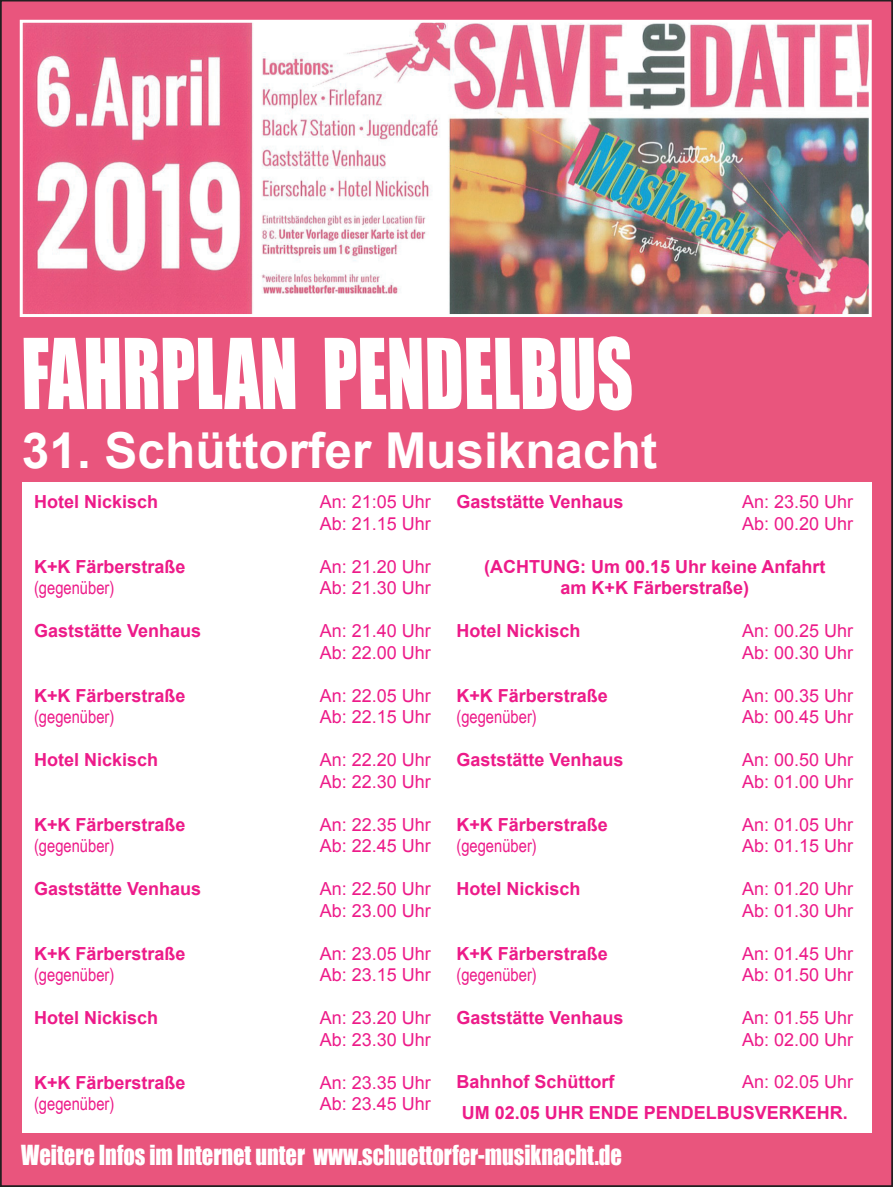
<style>
.page{position:relative;width:893px;height:1187px;background:#fff}
.page>*{position:absolute;margin:0;border:0;box-sizing:border-box;transform-origin:0 0}
.t1{font:90px "Impact";color:#fff;scale:.78 1}
.t2{font:700 49.5px "Arial";color:#fff}
.t3{font:25.35px "Impact";color:#fff;scale:.88 1}
.t4{font:18px/21.6px "Arial";color:#ed1b89}
.t5{font:700 18px/21.6px "Arial";color:#ed1b89;text-align:center}
.t6{font:18px "Arial Narrow";color:#ed1b89}
</style>
<div class="page">
<div style="left:1px;top:0;width:891px;height:1186px;background:#e9557d"></div>
<img style="left:24px;top:24px;width:844px;height:289px">
<div style="left:20px;top:20px;width:852px;height:297px;border:3px solid #fff"></div>
<div style="left:22px;top:482px;width:850px;height:650px;background:#fff"></div>
<h1 class="t1" style="left:22px;top:304px;width:789px">FAHRPLAN PENDELBUS</h1>
<h2 class="t2" style="left:22px;top:418px;width:637px">31. Schüttorfer Musiknacht</h2>
<p class="t5" style="left:34px;top:491px;width:126px">Hotel Nickisch</p>
<p class="t4" style="left:320px;top:491px;width:113px">An: 21:05 Uhr<br>Ab: 21.15 Uhr</p>
<p class="t5" style="left:34px;top:556px;width:153px">K+K Färberstraße</p>
<p class="t4" style="left:320px;top:555px;width:113px">An: 21.20 Uhr</p>
<p class="t6" style="left:34px;top:574px;width:82px">(gegenüber)</p>
<p class="t4" style="left:320px;top:577px;width:113px">Ab: 21.30 Uhr</p>
<p class="t5" style="left:34px;top:620px;width:169px">Gaststätte Venhaus</p>
<p class="t4" style="left:320px;top:620px;width:113px">An: 21.40 Uhr<br>Ab: 22.00 Uhr</p>
<p class="t5" style="left:34px;top:685px;width:153px">K+K Färberstraße</p>
<p class="t4" style="left:320px;top:684px;width:113px">An: 22.05 Uhr</p>
<p class="t6" style="left:34px;top:703px;width:82px">(gegenüber)</p>
<p class="t4" style="left:320px;top:706px;width:113px">Ab: 22.15 Uhr</p>
<p class="t5" style="left:34px;top:749px;width:126px">Hotel Nickisch</p>
<p class="t4" style="left:320px;top:749px;width:113px">An: 22.20 Uhr<br>Ab: 22.30 Uhr</p>
<p class="t5" style="left:34px;top:813px;width:153px">K+K Färberstraße</p>
<p class="t4" style="left:320px;top:813px;width:113px">An: 22.35 Uhr</p>
<p class="t6" style="left:34px;top:832px;width:82px">(gegenüber)</p>
<p class="t4" style="left:320px;top:835px;width:113px">Ab: 22.45 Uhr</p>
<p class="t5" style="left:34px;top:878px;width:169px">Gaststätte Venhaus</p>
<p class="t4" style="left:320px;top:878px;width:113px">An: 22.50 Uhr<br>Ab: 23.00 Uhr</p>
<p class="t5" style="left:34px;top:942px;width:153px">K+K Färberstraße</p>
<p class="t4" style="left:320px;top:942px;width:113px">An: 23.05 Uhr</p>
<p class="t6" style="left:34px;top:961px;width:82px">(gegenüber)</p>
<p class="t4" style="left:320px;top:964px;width:113px">Ab: 23.15 Uhr</p>
<p class="t5" style="left:34px;top:1007px;width:126px">Hotel Nickisch</p>
<p class="t4" style="left:320px;top:1006px;width:113px">An: 23.20 Uhr<br>Ab: 23.30 Uhr</p>
<p class="t5" style="left:34px;top:1071px;width:153px">K+K Färberstraße</p>
<p class="t4" style="left:320px;top:1071px;width:113px">An: 23.35 Uhr</p>
<p class="t6" style="left:34px;top:1090px;width:82px">(gegenüber)</p>
<p class="t4" style="left:320px;top:1093px;width:113px">Ab: 23.45 Uhr</p>
<p class="t5" style="left:456px;top:491px;width:169px">Gaststätte Venhaus</p>
<p class="t4" style="left:742px;top:491px;width:113px">An: 23.50 Uhr<br>Ab: 00.20 Uhr</p>
<p class="t5" style="left:484px;top:556px;width:343px">(ACHTUNG: Um 00.15 Uhr keine Anfahrt am K+K Färberstraße)</p>
<p class="t5" style="left:456px;top:620px;width:126px">Hotel Nickisch</p>
<p class="t4" style="left:742px;top:620px;width:113px">An: 00.25 Uhr<br>Ab: 00.30 Uhr</p>
<p class="t5" style="left:456px;top:685px;width:153px">K+K Färberstraße</p>
<p class="t4" style="left:742px;top:684px;width:113px">An: 00.35 Uhr</p>
<p class="t6" style="left:456px;top:703px;width:82px">(gegenüber)</p>
<p class="t4" style="left:742px;top:706px;width:113px">Ab: 00.45 Uhr</p>
<p class="t5" style="left:456px;top:749px;width:169px">Gaststätte Venhaus</p>
<p class="t4" style="left:742px;top:749px;width:113px">An: 00.50 Uhr<br>Ab: 01.00 Uhr</p>
<p class="t5" style="left:456px;top:813px;width:153px">K+K Färberstraße</p>
<p class="t4" style="left:742px;top:813px;width:113px">An: 01.05 Uhr</p>
<p class="t6" style="left:456px;top:832px;width:82px">(gegenüber)</p>
<p class="t4" style="left:742px;top:835px;width:113px">Ab: 01.15 Uhr</p>
<p class="t5" style="left:456px;top:878px;width:126px">Hotel Nickisch</p>
<p class="t4" style="left:742px;top:878px;width:113px">An: 01.20 Uhr<br>Ab: 01.30 Uhr</p>
<p class="t5" style="left:456px;top:942px;width:153px">K+K Färberstraße</p>
<p class="t4" style="left:742px;top:942px;width:113px">An: 01.45 Uhr</p>
<p class="t6" style="left:456px;top:961px;width:82px">(gegenüber)</p>
<p class="t4" style="left:742px;top:964px;width:113px">Ab: 01.50 Uhr</p>
<p class="t5" style="left:456px;top:1007px;width:169px">Gaststätte Venhaus</p>
<p class="t4" style="left:742px;top:1006px;width:113px">An: 01.55 Uhr<br>Ab: 02.00 Uhr</p>
<p class="t5" style="left:456px;top:1071px;width:159px">Bahnhof Schüttorf</p>
<p class="t4" style="left:742px;top:1071px;width:113px">An: 02.05 Uhr</p>
<p class="t5" style="left:462px;top:1101px;width:388px">UM 02.05 UHR ENDE PENDELBUSVERKEHR.</p>
<h3 class="t3" style="left:21px;top:1135px;width:684px">Weitere Infos im Internet unter www.schuettorfer-musiknacht.de</h3>
</div>
